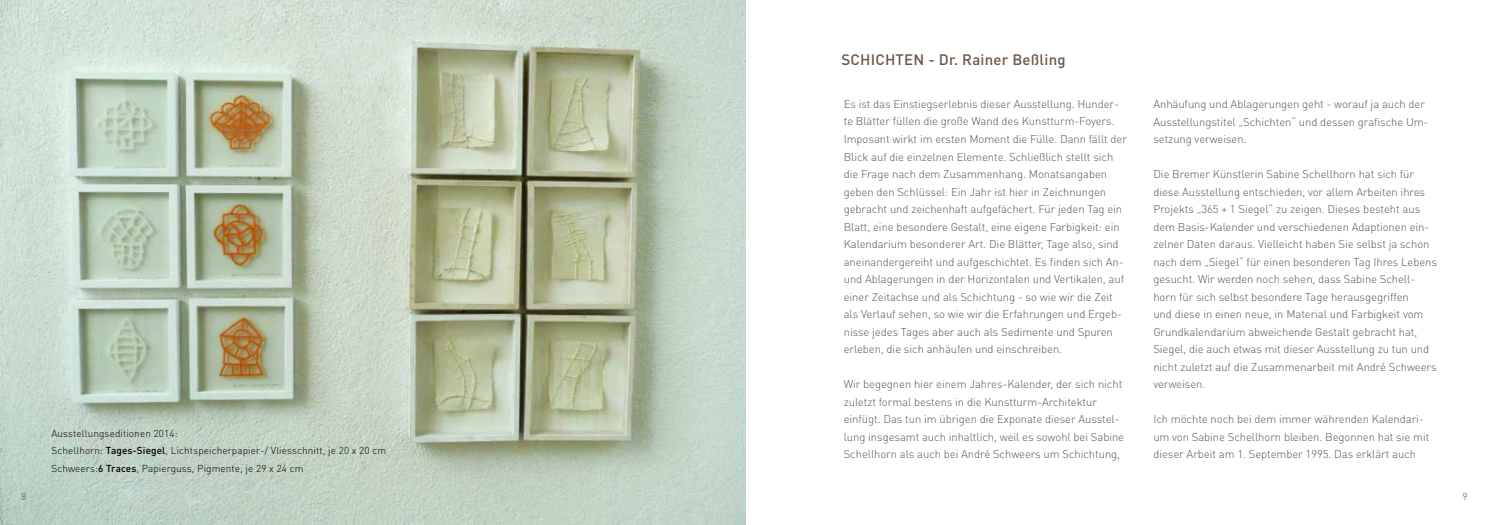
<style>
.page{position:relative;width:1489px;height:525px;background:#fff}
.page>*{position:absolute;margin:0;border:0;box-sizing:border-box;transform-origin:0 0}
.t1{font:500 15px "DIN Pro";letter-spacing:.015em;color:#6a574b}
.t2{font:300 11.25px/17.5px "DIN Pro";letter-spacing:-.005em;color:#555458}
.t3{font:300 10px/17.5px "DIN Pro";letter-spacing:.01em;color:#000}
.t4{font:300 10px "DIN Pro";color:#555458}
.s1{font-weight:500}
</style>
<div class="page">
<img style="left:0;top:0;width:745px;height:524px">
<div style="left:720px;top:0;width:15px;height:24px;background:#c5d5cb"></div>
<p class="t4" style="left:21px;top:489px;width:7px">8</p>
<p class="t3" style="left:51px;top:423px;width:336px">Ausstellungseditionen 2014:<br>Schellhorn: <span class="s1">Tages-Siegel</span>, Lichtspeicherpapier-/ Vliesschnitt, je 20 x 20 cm<br>Schweers:<span class="s1">6 Traces</span>, Papierguss, Pigmente, je 29 x 24 cm</p>
<h1 class="t1" style="left:841px;top:49px;width:226px">SCHICHTEN - Dr. Rainer Beßling</h1>
<p class="t2" style="left:843px;top:95px;width:285px">Es ist das Einstiegserlebnis dieser Ausstellung. Hunder&shy;te Blätter füllen die große Wand des Kunstturm-Foyers.<br>Imposant wirkt im ersten Moment die Fülle. Dann fällt der Blick auf die einzelnen Elemente. Schließlich stellt sich die Frage nach dem Zusammenhang. Monatsangaben geben den Schlüssel: Ein Jahr ist hier in Zeichnungen gebracht und zeichenhaft aufgefächert. Für jeden Tag ein Blatt, eine besondere Gestalt, eine eigene Farbigkeit: ein Kalendarium besonderer Art. Die Blätter, Tage also, sind aneinandergereiht und aufgeschichtet. Es finden sich An&shy;und Ablagerungen in der Horizontalen und Vertikalen, auf einer Zeitachse und als Schichtung - so wie wir die Zeit als Verlauf sehen, so wie wir die Erfahrungen und Ergeb&shy;nisse jedes Tages aber auch als Sedimente und Spuren erleben, die sich anhäufen und einschreiben.</p>
<p class="t2" style="left:843px;top:375px;width:282px">Wir begegnen hier einem Jahres-Kalender, der sich nicht zuletzt formal bestens in die Kunstturm-Architektur einfügt. Das tun im übrigen die Exponate dieser Ausstel&shy;lung insgesamt auch inhaltlich, weil es sowohl bei Sabine Schellhorn als auch bei André Schweers um Schichtung,</p>
<p class="t2" style="left:1153px;top:95px;width:276px">Anhäufung und Ablagerungen geht - worauf ja auch der<br>Ausstellungstitel „Schichten“ und dessen grafische Um&shy;setzung verweisen.</p>
<p class="t2" style="left:1153px;top:165px;width:285px">Die Bremer Künstlerin Sabine Schellhorn hat sich für diese Ausstellung entschieden, vor allem Arbeiten ihres Projekts „365 + 1 Siegel“ zu zeigen. Dieses besteht aus dem Basis-Kalender und verschiedenen Adaptionen ein&shy;zelner Daten daraus. Vielleicht haben Sie selbst ja schon nach dem „Siegel“ für einen besonderen Tag Ihres Lebens gesucht. Wir werden noch sehen, dass Sabine Schell&shy;horn für sich selbst besondere Tage herausgegriffen<br>und diese in einen neue, in Material und Farbigkeit vom Grundkalendarium abweichende Gestalt gebracht hat, Siegel, die auch etwas mit dieser Ausstellung zu tun und nicht zuletzt auf die Zusammenarbeit mit André Schweers verweisen.</p>
<p class="t2" style="left:1153px;top:410px;width:277px">Ich möchte noch bei dem immer währenden Kalendari&shy;um von Sabine Schellhorn bleiben. Begonnen hat sie mit dieser Arbeit am 1. September 1995. Das erklärt auch</p>
<p class="t4" style="left:1462px;top:489px;width:7px">9</p>
</div>
